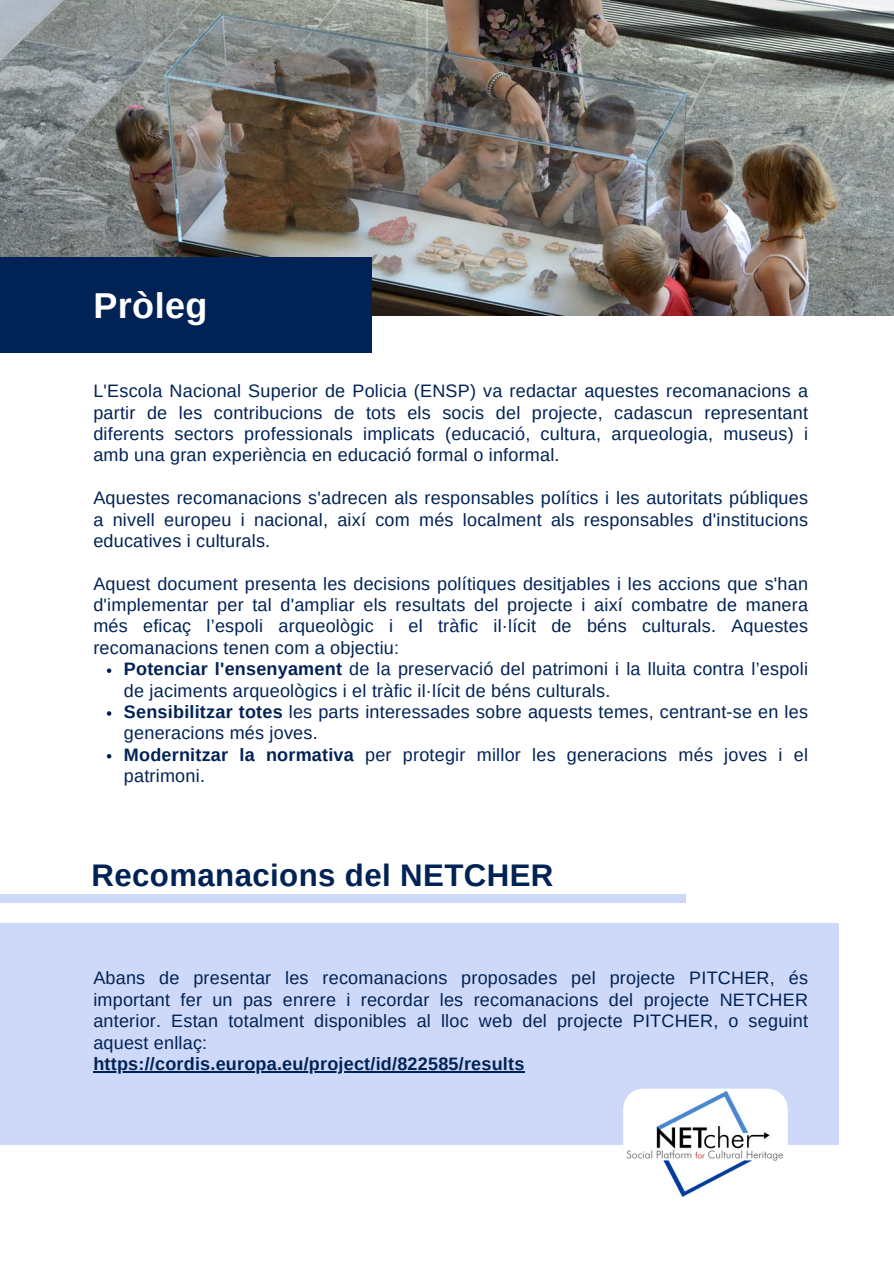
<style>
.page{position:relative;width:894px;height:1264px;background:#fff}
.page>*{position:absolute;margin:0;border:0;box-sizing:border-box;transform-origin:0 0}
.t1{font:700 36px "Arimo";letter-spacing:.015em;color:#fff}
.t2{font:700 31.2px "Arimo";letter-spacing:.01em;color:#025}
.t3{font:18px/21.3px "Arimo";letter-spacing:.01em;color:#025;text-align:justify}
.t4{font:700 18px "Arimo";letter-spacing:.01em;color:#025}
.s1{font-weight:700}
</style>
<div class="page">
<img style="left:0;top:0;width:893px;height:315px">
<div style="left:0;top:257px;width:372px;height:95px;background:#025"></div>
<div style="left:0;top:894px;width:685px;height:9px;background:#ced9f9"></div>
<div style="left:0;top:923px;width:838px;height:222px;background:#ced9f9"></div>
<img style="left:623px;top:1088px;width:164px;height:113px;border-radius:20px">
<svg style="left:107px;top:668px;width:4px;height:5px"></svg>
<svg style="left:107px;top:711px;width:4px;height:4px"></svg>
<svg style="left:107px;top:754px;width:4px;height:4px"></svg>
<hr style="left:93px;top:1071px;width:431px;height:1px;background:#025">
<h2 class="t1" style="left:93px;top:285px;width:116px">Pròleg</h2>
<p class="t3" style="left:93px;top:380px;width:716px">L'Escola Nacional Superior de Policia (ENSP) va redactar aquestes recomanacions a partir de les contribucions de tots els socis del projecte, cadascun representant diferents sectors professionals implicats (educació, cultura, arqueologia, museus) i amb una gran experiència en educació formal o informal.</p>
<p class="t3" style="left:93px;top:487px;width:716px">Aquestes recomanacions s'adrecen als responsables polítics i les autoritats públiques a nivell europeu i nacional, així com més localment als responsables d'institucions educatives i culturals.</p>
<p class="t3" style="left:93px;top:573px;width:716px">Aquest document presenta les decisions polítiques desitjables i les accions que s'han d'implementar per tal d'ampliar els resultats del projecte i així combatre de manera més eficaç l’espoli arqueològic i el tràfic il·lícit de béns culturals. Aquestes recomanacions tenen com a objectiu:</p>
<p class="t3" style="left:124px;top:658px;width:685px"><span class="s1">Potenciar l'ensenyament</span> de la preservació del patrimoni i la lluita contra l’espoli de jaciments arqueològics i el tràfic il·lícit de béns culturals.</p>
<p class="t3" style="left:124px;top:701px;width:685px"><span class="s1">Sensibilitzar totes</span> les parts interessades sobre aquests temes, centrant-se en les generacions més joves.</p>
<p class="t3" style="left:124px;top:744px;width:685px"><span class="s1">Modernitzar la normativa</span> per protegir millor les generacions més joves i el patrimoni.</p>
<p class="t2" style="left:91px;top:857px;width:463px">Recomanacions del NETCHER</p>
<p class="t3" style="left:93px;top:967px;width:716px">Abans de presentar les recomanacions proposades pel projecte PITCHER, és important fer un pas enrere i recordar les recomanacions del projecte NETCHER anterior. Estan totalment disponibles al lloc web del projecte PITCHER, o seguint aquest enllaç:</p>
<p class="t4" style="left:93px;top:1053px;width:432px">https://cordis.europa.eu/project/id/822585/results</p>
</div>
